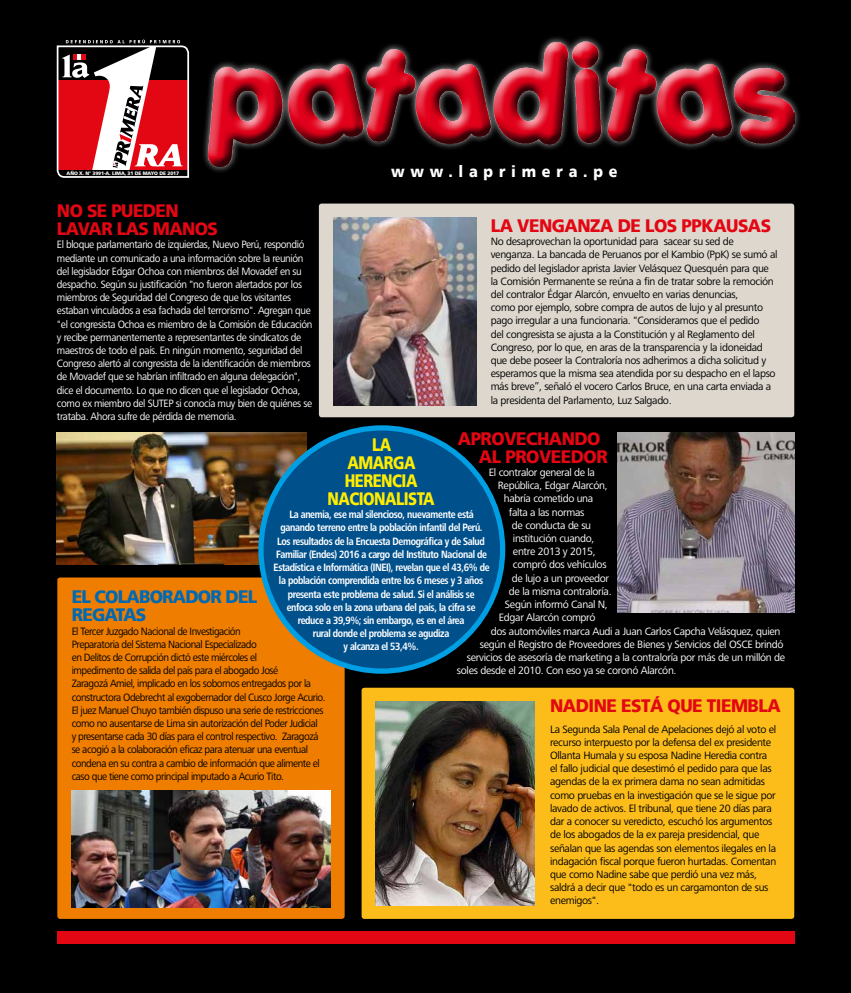
<style>
.page{position:relative;width:851px;height:993px;background:#fff}
.page>*{position:absolute;margin:0;border:0;box-sizing:border-box;transform-origin:0 0}
.t1{font:900 18px/18px "Frutiger 75";letter-spacing:-.03em;color:#e30613;scale:.95 1}
.t2{font:900 18px/18px "Frutiger 75";letter-spacing:-.035em;color:#ffed00;text-align:center;scale:.82 1}
.t3{font:900 18px/18px "Frutiger 75";letter-spacing:-.045em;color:#0069b4;scale:.95 1}
.t4{font:900 16px "Frutiger 75";letter-spacing:.4em;color:#fff;scale:.9 1}
.t5{font:11px/13.2px "Frutiger Next LT";letter-spacing:-.03em;color:#000}
.t6{font:11px/13.2px "Frutiger Next LT";letter-spacing:-.035em;color:#fff;scale:.95 1}
.t7{font:11px/13.2px "Frutiger Next LT";letter-spacing:-.03em;color:#000;scale:.95 1}
.t8{font:11px "Frutiger Next LT";letter-spacing:-.035em;color:#fff}
.t9{font:700 11px/13.2px "Frutiger Next LT";letter-spacing:-.035em;color:#fff;text-align:center;scale:.82 1}
.t10{font:900 4.9px "Frutiger 75";letter-spacing:-.02em;color:#fff}
</style>
<div class="page">
<div style="left:0;top:0;width:850px;height:992px;background:#000"></div>
<svg style="left:56px;top:39px;width:134px;height:139px"></svg>
<img style="left:57px;top:432px;width:249px;height:132px">
<div style="left:361px;top:687px;width:433px;height:231px;background:#fcbd1b;border-radius:3px"></div>
<img style="left:375px;top:701px;width:159px;height:204px">
<div style="left:57px;top:577px;width:287px;height:341px;background:#ef7d00;border-radius:3px"></div>
<div style="left:319px;top:203px;width:475px;height:214px;background:#ddd7ce;border-radius:3px"></div>
<img style="left:333px;top:217px;width:143px;height:188px">
<div style="left:261px;top:428px;width:241px;height:243px;background:#00508c;border-radius:50%"></div>
<div style="left:258px;top:425px;width:247px;height:248px;border:5px solid #009fe3;border-radius:50%"></div>
<img style="left:72px;top:790px;width:258px;height:117px">
<div style="left:57px;top:931px;width:737px;height:12px;background:#e30613"></div>
<img style="left:617px;top:432px;width:177px;height:180px">
<div style="left:201px;top:35px;width:600px;height:139px;background:#fff;opacity:.75"></div>
<img style="left:209px;top:42px;width:585px;height:125px">
<p class="t10" style="left:67px;top:170px;width:114px">AÑO X. N° 3991-A. LIMA, 31 DE MAYO DE 2017</p>
<h1 class="t1" style="left:57px;top:202px;width:171px">NO SE PUEDEN<br>LAVAR LAS MANOS</h1>
<p class="t6" style="left:57px;top:238px;width:270px">El bloque parlamentario de izquierdas, Nuevo Perú, respondió mediante un comunicado a una información sobre la reunión del legislador Edgar Ochoa con miembros del Movadef en su despacho. Según su justificación "no fueron alertados por los miembros de Seguridad del Congreso de que los visitantes estaban vinculados a esa fachada del terrorismo". Agregan que "el congresista Ochoa es miembro de la Comisión de Educación y recibe permanentemente a representantes de sindicatos de maestros de todo el país. En ningún momento, seguridad del Congreso alertó al congresista de la identificación de miembros de Movadef que se habrían infiltrado en alguna delegación", dice el documento. Lo que no dicen que el legislador Ochoa, como ex miembro del SUTEP si conocía muy bien de quiénes se trataba. Ahora sufre de pérdida de memoria.</p>
<h2 class="t4" style="left:391px;top:161px;width:253px">www.laprimera.pe</h2>
<h1 class="t1" style="left:490px;top:216px;width:297px">LA VENGANZA DE LOS PPKAUSAS</h1>
<p class="t5" style="left:490px;top:235px;width:288px">No desaprovechan la oportunidad para sacear su sed de venganza. La bancada de Peruanos por el Kambio (PpK) se sumó al pedido del legislador aprista Javier Velásquez Quesquén para que la Comisión Permanente se reúna a fin de tratar sobre la remoción del contralor Édgar Alarcón, envuelto en varias denuncias,<br>como por ejemplo, sobre compra de autos de lujo y al presunto pago irregular a una funcionaria. "Consideramos que el pedido<br>del congresista se ajusta a la Constitución y al Reglamento del Congreso, por lo que, en aras de la transparencia y la idoneidad que debe poseer la Contraloría nos adherimos a dicha solicitud y esperamos que la misma sea atendida por su despacho en el lapso más breve”, señaló el vocero Carlos Bruce, en una carta enviada a la presidenta del Parlamento, Luz Salgado.</p>
<h1 class="t1" style="left:479px;top:429px;width:137px;text-indent:-21px">APROVECHANDO<br>AL PROVEEDOR</h1>
<p class="t8" style="left:489px;top:466px;width:108px">El contralor general de la</p>
<p class="t8" style="left:498px;top:479px;width:111px">República, Edgar Alarcón,</p>
<p class="t8" style="left:504px;top:492px;width:91px">habría cometido una</p>
<p class="t8" style="left:509px;top:505px;width:77px">falta a las normas</p>
<p class="t8" style="left:512px;top:519px;width:81px">de conducta de su</p>
<p class="t8" style="left:513px;top:532px;width:83px">institución cuando,</p>
<p class="t8" style="left:513px;top:545px;width:84px">entre 2013 y 2015,</p>
<p class="t8" style="left:513px;top:558px;width:95px">compró dos vehículos</p>
<p class="t8" style="left:512px;top:571px;width:99px">de lujo a un proveedor</p>
<p class="t8" style="left:509px;top:585px;width:104px">de la misma contraloría.</p>
<p class="t8" style="left:505px;top:598px;width:104px">Según informó Canal N,</p>
<p class="t8" style="left:499px;top:611px;width:98px">Edgar Alarcón compró</p>
<p class="t8" style="left:491px;top:624px;width:291px">dos automóviles marca Audi a Juan Carlos Capcha Velásquez, quien</p>
<p class="t8" style="left:480px;top:637px;width:305px">según el Registro de Proveedores de Bienes y Servicios del OSCE brindó</p>
<p class="t8" style="left:467px;top:651px;width:320px">servicios de asesoría de marketing a la contraloría por más de un millón de</p>
<p class="t8" style="left:457px;top:664px;width:221px">soles desde el 2010. Con eso ya se coronó Alarcón.</p>
<h1 class="t2" style="left:327px;top:435px;width:132px">LA<br>AMARGA<br>HERENCIA<br>NACIONALISTA</h1>
<p class="t9" style="left:273px;top:508px;width:265px">La anemia, ese mal silencioso, nuevamente está ganando terreno entre la población infantil del Perú.<br>Los resultados de la Encuesta Demográfica y de Salud Familiar (Endes) 2016 a cargo del Instituto Nacional de Estadística e Informática (INEI), revelan que el 43,6% de la población comprendida entre los 6 meses y 3 años presenta este problema de salud. Si el análisis se enfoca solo en la zona urbana del país, la cifra se reduce a 39,9%; sin embargo, es en el área<br>rural donde el problema se agudiza<br>y alcanza el 53,4%.</p>
<h1 class="t3" style="left:72px;top:587px;width:197px">EL COLABORADOR DEL<br>REGATAS</h1>
<p class="t7" style="left:72px;top:624px;width:269px">El Tercer Juzgado Nacional de Investigación<br>Preparatoria del Sistema Nacional Especializado<br>en Delitos de Corrupción dictó este miércoles el<br>impedimento de salida del país para el abogado José<br>Zaragozá Amiel, implicado en los sobornos entregados por la constructora Odebrecht al exgobernador del Cusco Jorge Acurio.<br>El juez Manuel Chuyo también dispuso una serie de restricciones como no ausentarse de Lima sin autorización del Poder Judicial<br>y presentarse cada 30 días para el control respectivo. Zaragozá se acogió a la colaboración eficaz para atenuar una eventual condena en su contra a cambio de información que alimente el caso que tiene como principal imputado a Acurio Tito.</p>
<h1 class="t1" style="left:550px;top:696px;width:244px">NADINE ESTÁ QUE TIEMBLA</h1>
<p class="t5" style="left:550px;top:722px;width:228px">La Segunda Sala Penal de Apelaciones dejó al voto el recurso interpuesto por la defensa del ex presidente Ollanta Humala y su esposa Nadine Heredia contra el fallo judicial que desestimó el pedido para que las agendas de la ex primera dama no sean admitidas como pruebas en la investigación que se le sigue por lavado de activos. El tribunal, que tiene 20 días para dar a conocer su veredicto, escuchó los argumentos de los abogados de la ex pareja presidencial, que señalan que las agendas son elementos ilegales en la indagación fiscal porque fueron hurtadas. Comentan que como Nadine sabe que perdió una vez más, saldrá a decir que "todo es un cargamonton de sus enemigos".</p>
</div>
